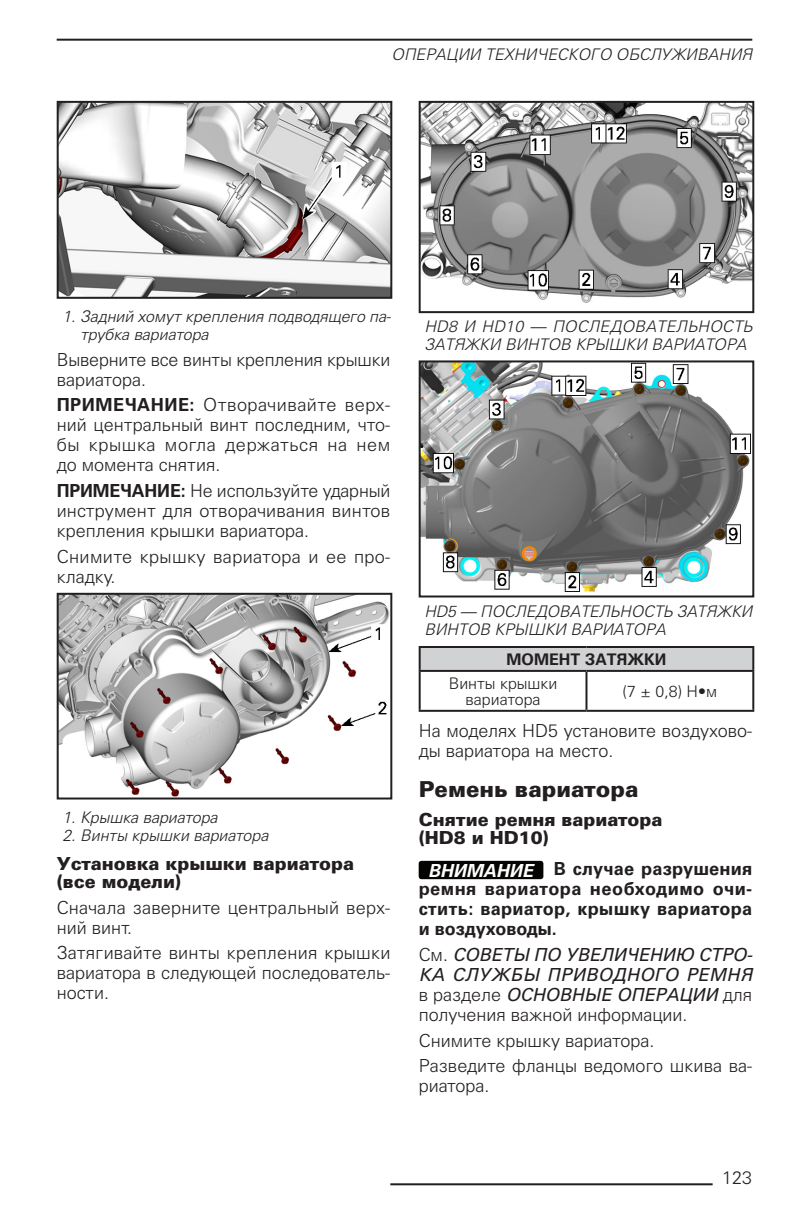
<style>
.page{position:relative;width:792px;height:1224px;background:#fff}
.page>*{position:absolute;margin:0;border:0;box-sizing:border-box;transform-origin:0 0}
.Заголовок_3{font:900 22px "Univers Cyr";color:#231f20}
.Основной_текст{font:300 18px/20px "Univers Cyr";color:#231f20}
.Основной_текст-2{font:italic 18px/20px "Univers Cyr";color:#231f20;text-align:justify}
.Предостережение{font:700 18px/20px "Univers Cyr";letter-spacing:.015em;color:#231f20;text-align:justify}
.Заголовок_4{font:900 18px/18px "Univers Cyr";color:#231f20}
.Основной_текст-3{font:300 18px/20px "Univers Cyr";letter-spacing:.02em;color:#231f20}
.Основной_текст-4{font:italic 700 18px "Univers Cyr";color:#fff}
.Подпись_к_рисункам{font:italic 300 16px/18px "Univers Cyr";color:#231f20}
.Колонтитул{font:italic 300 16px "Univers Cyr";color:#231f20}
.Текст_в_таблице{font:300 16px/16px "Univers Cyr";color:#231f20;text-align:center}
.Текст_в_таблице-2{font:700 16px "Univers Cyr";color:#231f20}
.s1{font-weight:700}
.s2{font-weight:300;font-style:normal}
</style>
<div class="page">
<hr style="left:57px;top:39px;width:695px;height:2px;background:#231f20">
<hr style="left:390px;top:1183px;width:323px;height:2px;background:#231f20">
<img style="left:60px;top:104px;width:329px;height:192px">
<div style="left:57px;top:101px;width:335px;height:198px;border:2px solid #231f20"></div>
<img style="left:60px;top:596px;width:329px;height:201px">
<div style="left:57px;top:593px;width:335px;height:207px;border:2px solid #231f20"></div>
<img style="left:422px;top:104px;width:329px;height:199px">
<div style="left:419px;top:101px;width:335px;height:212px;border:2px solid #231f20"></div>
<img style="left:422px;top:363px;width:328px;height:229px">
<div style="left:419px;top:360px;width:335px;height:238px;border:2px solid #231f20"></div>
<div style="left:420px;top:647px;width:333px;height:24px;background:#d1d2d4"></div>
<hr style="left:419px;top:646px;width:167px;height:2px;background:#231f20">
<hr style="left:419px;top:648px;width:2px;height:22px;background:#231f20">
<hr style="left:586px;top:646px;width:168px;height:2px;background:#231f20">
<hr style="left:752px;top:648px;width:2px;height:22px;background:#231f20">
<hr style="left:419px;top:670px;width:167px;height:2px;background:#231f20">
<hr style="left:419px;top:672px;width:2px;height:38px;background:#231f20">
<hr style="left:586px;top:670px;width:168px;height:2px;background:#231f20">
<hr style="left:585px;top:672px;width:2px;height:38px;background:#231f20">
<hr style="left:752px;top:672px;width:2px;height:38px;background:#231f20">
<hr style="left:419px;top:710px;width:167px;height:2px;background:#231f20">
<hr style="left:586px;top:710px;width:168px;height:2px;background:#231f20">
<div style="left:419px;top:861px;width:124px;height:18px;background:#040503;border-radius:3px"></div>
<p class="Колонтитул" style="left:392px;top:45px;width:362px">ОПЕРАЦИИ ТЕХНИЧЕСКОГО ОБСЛУЖИВАНИЯ</p>
<p class="Подпись_к_рисункам" style="left:80px;top:307px;width:312px;text-indent:-18px">1. Задний хомут крепления подводящего па&shy;трубка вариатора</p>
<p class="Основной_текст" style="left:57px;top:349px;width:335px">Выверните все винты крепления крышки вариатора.</p>
<p class="Основной_текст" style="left:57px;top:395px;width:335px;text-align:justify"><span class="s1">ПРИМЕЧАНИЕ:</span> Отворачивайте верх&shy;ний центральный винт последним, что&shy;бы крышка могла держаться на нем до момента снятия.</p>
<p class="Основной_текст" style="left:57px;top:481px;width:335px;text-align:justify"><span class="s1">ПРИМЕЧАНИЕ:</span> Не используйте ударный инструмент для отворачивания винтов крепления крышки вариатора.</p>
<p class="Основной_текст-3" style="left:57px;top:546px;width:335px">Снимите крышку вариатора и ее про&shy;кладку.</p>
<p class="Подпись_к_рисункам" style="left:62px;top:808px;width:157px">1. Крышка вариатора</p>
<p class="Подпись_к_рисункам" style="left:62px;top:826px;width:208px">2. Винты крышки вариатора</p>
<p class="Заголовок_4" style="left:57px;top:854px;width:299px">Установка крышки вариатора (все модели)</p>
<p class="Основной_текст" style="left:57px;top:897px;width:335px">Сначала заверните центральный верх&shy;ний винт.</p>
<p class="Основной_текст" style="left:57px;top:943px;width:335px;text-align:justify">Затягивайте винты крепления крышки вариатора в следующей последователь&shy;ности.</p>
<p class="Подпись_к_рисункам" style="left:424px;top:318px;width:330px">HD8 И HD10 — ПОСЛЕДОВАТЕЛЬНОСТЬ<br>ЗАТЯЖКИ ВИНТОВ КРЫШКИ ВАРИАТОРА</p>
<p class="Подпись_к_рисункам" style="left:424px;top:602px;width:330px">HD5 — ПОСЛЕДОВАТЕЛЬНОСТЬ ЗАТЯЖКИ<br>ВИНТОВ КРЫШКИ ВАРИАТОРА</p>
<p class="Текст_в_таблице-2" style="left:507px;top:650px;width:161px">МОМЕНТ ЗАТЯЖКИ</p>
<p class="Текст_в_таблице" style="left:449px;top:675px;width:110px">Винты крышки вариатора</p>
<p class="Текст_в_таблице" style="left:623px;top:683px;width:96px">(7 ± 0,8) Н•м</p>
<p class="Основной_текст" style="left:419px;top:721px;width:335px">На моделях HD5 установите воздухово&shy;ды вариатора на место.</p>
<p class="Заголовок_3" style="left:419px;top:776px;width:221px">Ремень вариатора</p>
<p class="Заголовок_4" style="left:419px;top:810px;width:245px">Снятие ремня вариатора (HD8 и HD10)</p>
<p class="Основной_текст-4" style="left:428px;top:860px;width:106px">ВНИМАНИЕ</p>
<p class="Предостережение" style="left:419px;top:859px;width:335px;text-indent:135px">В случае разрушения ремня вариатора необходимо очи&shy;стить: вариатор, крышку вариатора и воздуховоды.</p>
<p class="Основной_текст-2" style="left:419px;top:944px;width:336px"><span class="s2">См.</span> СОВЕТЫ ПО УВЕЛИЧЕНИЮ СТРО-КА СЛУЖБЫ ПРИВОДНОГО РЕМНЯ <span class="s2">в разделе</span> ОСНОВНЫЕ ОПЕРАЦИИ <span class="s2">для получения важной информации.</span></p>
<p class="Основной_текст" style="left:419px;top:1030px;width:237px">Снимите крышку вариатора.</p>
<p class="Основной_текст" style="left:419px;top:1056px;width:335px">Разведите фланцы ведомого шкива ва&shy;риатора.</p>
<p class="Основной_текст" style="left:722px;top:1168px;width:32px">123</p>
</div>
